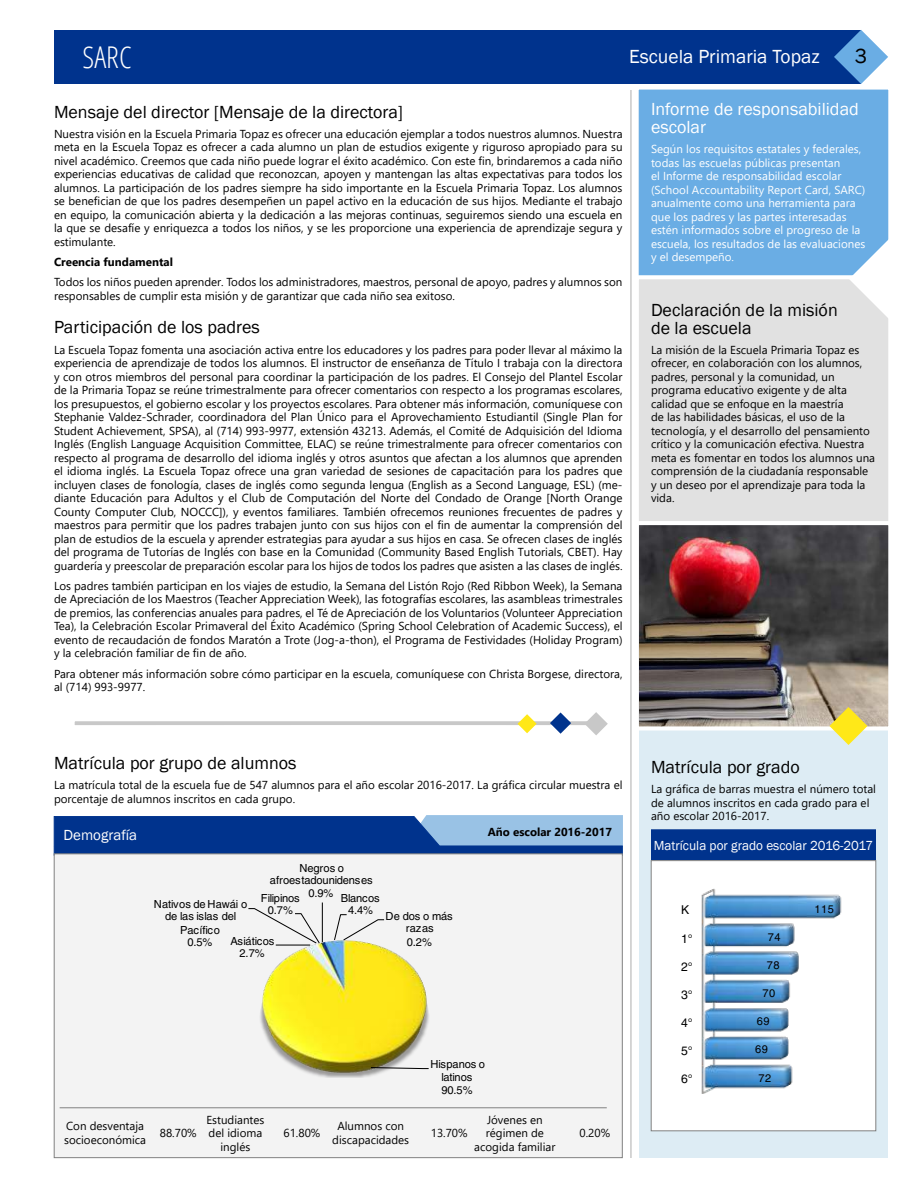
<style>
.page{position:relative;width:918px;height:1188px;background:#fff}
.page>*{position:absolute;margin:0;border:0;box-sizing:border-box;transform-origin:0 0}
.t1{font:300 condensed 30px "Open Sans";color:#fff}
.t2{font:21px "Franklin Gothic";color:#010101}
.t3{font:19.5px "Franklin Gothic";color:#fff}
.t4{font:18px/18px "Franklin Gothic";color:#010101}
.t5{font:18px/18px "Franklin Gothic";color:#fff}
.t6{font:15px "Franklin Gothic";color:#fff}
.t7{font:13.5px "Franklin Gothic";color:#fff}
.t8{font:12.15px "Helvetica LT Std";color:#000}
.t9{font:11.55px/13.5px "Segoe UI";color:#010101}
.t10{font:11.55px/13.5px "Segoe UI";color:#fff}
.t11{font:700 11.55px "Segoe UI";color:#010101}
.t12{font:11.1px/12.6px "Helvetica LT Std";letter-spacing:-.01em;color:#000;text-align:center}
</style>
<div class="page">
<div style="left:639px;top:90px;width:249px;height:1068px;background:#ddecf4"></div>
<hr style="left:630px;top:90px;width:2px;height:1068px;background:#c8c8c8">
<div style="left:54px;top:30px;width:807px;height:54px;background:#00338d"></div>
<svg style="left:834px;top:30px;width:54px;height:53px"></svg>
<div style="left:638px;top:83px;width:251px;height:190px;background:#6aade4"></div>
<div style="left:638px;top:273px;width:250px;height:246px;background:#e1e1e1"></div>
<svg style="left:849px;top:226px;width:40px;height:106px;background:#c7dced"></svg>
<img style="left:639px;top:519px;width:250px;height:212px">
<svg style="left:830px;top:707px;width:37px;height:38px"></svg>
<div style="left:651px;top:829px;width:225px;height:31px;background:#00338d"></div>
<div style="left:651px;top:860px;width:225px;height:271px;background:#fff"></div>
<svg style="left:74px;top:712px;width:534px;height:23px"></svg>
<svg style="left:54px;top:815px;width:569px;height:41px;background:#305ea6"></svg>
<div style="left:54px;top:854px;width:568px;height:304px;background:#f3f3f3;border:1px solid #808080"></div>
<hr style="left:60px;top:1107px;width:547px;height:1px;background:#808080">
<img style="left:260px;top:937px;width:169px;height:141px">
<svg style="left:370px;top:1067px;width:59px;height:3px"></svg>
<hr style="left:276px;top:945px;width:34px;height:1px;background:#000">
<svg style="left:248px;top:908px;width:73px;height:36px"></svg>
<hr style="left:322px;top:903px;width:1px;height:39px;background:#000">
<svg style="left:333px;top:914px;width:52px;height:27px"></svg>
<img style="left:700px;top:887px;width:155px;height:209px">
<h1 class="t1" style="left:82px;top:37px;width:51px">SARC</h1>
<h3 class="t3" style="left:629px;top:45px;width:192px">Escuela Primaria Topaz</h3>
<h2 class="t2" style="left:855px;top:43px;width:14px">3</h2>
<h3 class="t4" style="left:54px;top:103px;width:351px">Mensaje del director [Mensaje de la directora]</h3>
<p class="t9" style="left:54px;top:126px;width:570px;text-align:justify">Nuestra visión en la Escuela Primaria Topaz es ofrecer una educación ejemplar a todos nuestros alumnos. Nuestra meta en la Escuela Topaz es ofrecer a cada alumno un plan de estudios exigente y riguroso apropiado para su nivel académico. Creemos que cada niño puede lograr el éxito académico. Con este fin, brindaremos a cada niño experiencias educativas de calidad que reconozcan, apoyen y mantengan las altas expectativas para todos los alumnos. La participación de los padres siempre ha sido importante en la Escuela Primaria Topaz. Los alumnos se benefician de que los padres desempeñen un papel activo en la educación de sus hijos. Mediante el trabajo en equipo, la comunicación abierta y la dedicación a las mejoras continuas, seguiremos siendo una escuela en la que se desafíe y enriquezca a todos los niños, y se les proporcione una experiencia de aprendizaje segura y estimulante.</p>
<p class="t11" style="left:54px;top:251px;width:121px">Creencia fundamental</p>
<p class="t9" style="left:54px;top:274px;width:570px">Todos los niños pueden aprender. Todos los administradores, maestros, personal de apoyo, padres y alumnos son responsables de cumplir esta misión y de garantizar que cada niño sea exitoso.</p>
<h3 class="t4" style="left:54px;top:319px;width:207px">Participación de los padres</h3>
<p class="t9" style="left:54px;top:342px;width:570px;text-align:justify">La Escuela Topaz fomenta una asociación activa entre los educadores y los padres para poder llevar al máximo la experiencia de aprendizaje de todos los alumnos. El instructor de enseñanza de Título I trabaja con la directora y con otros miembros del personal para coordinar la participación de los padres. El Consejo del Plantel Escolar de la Primaria Topaz se reúne trimestralmente para ofrecer comentarios con respecto a los programas escolares, los presupuestos, el gobierno escolar y los proyectos escolares. Para obtener más información, comuníquese con Stephanie Valdez-Schrader, coordinadora del Plan Único para el Aprovechamiento Estudiantil (Single Plan for Student Achievement, SPSA), al (714) 993-9977, extensión 43213. Además, el Comité de Adquisición del Idioma Inglés (English Language Acquisition Committee, ELAC) se reúne trimestralmente para ofrecer comentarios con respecto al programa de desarrollo del idioma inglés y otros asuntos que afectan a los alumnos que aprenden el idioma inglés. La Escuela Topaz ofrece una gran variedad de sesiones de capacitación para los padres que incluyen clases de fonología, clases de inglés como segunda lengua (English as a Second Language, ESL) (me&shy;diante Educación para Adultos y el Club de Computación del Norte del Condado de Orange [North Orange County Computer Club, NOCCC]), y eventos familiares. También ofrecemos reuniones frecuentes de padres y maestros para permitir que los padres trabajen junto con sus hijos con el fin de aumentar la comprensión del plan de estudios de la escuela y aprender estrategias para ayudar a sus hijos en casa. Se ofrecen clases de inglés del programa de Tutorías de Inglés con base en la Comunidad (Community Based English Tutorials, CBET). Hay guardería y preescolar de preparación escolar para los hijos de todos los padres que asisten a las clases de inglés.</p>
<p class="t9" style="left:54px;top:578px;width:570px;text-align:justify">Los padres también participan en los viajes de estudio, la Semana del Listón Rojo (Red Ribbon Week), la Semana de Apreciación de los Maestros (Teacher Appreciation Week), las fotografías escolares, las asambleas trimestrales de premios, las conferencias anuales para padres, el Té de Apreciación de los Voluntarios (Volunteer Appreciation Tea), la Celebración Escolar Primaveral del Éxito Académico (Spring School Celebration of Academic Success), el evento de recaudación de fondos Maratón a Trote (Jog-a-thon), el Programa de Festividades (Holiday Program) y la celebración familiar de fin de año.</p>
<p class="t9" style="left:54px;top:666px;width:570px">Para obtener más información sobre cómo participar en la escuela, comuníquese con Christa Borgese, directora, al (714) 993-9977.</p>
<h3 class="t5" style="left:651px;top:100px;width:209px">Informe de responsabilidad escolar</h3>
<p class="t10" style="left:651px;top:141px;width:216px">Según los requisitos estatales y federales, todas las escuelas públicas presentan<br>el Informe de responsabilidad escolar (School Accountability Report Card, SARC) anualmente como una herramienta para que los padres y las partes interesadas estén informados sobre el progreso de la escuela, los resultados de las evaluaciones y el desempeño.</p>
<h3 class="t4" style="left:651px;top:301px;width:188px">Declaración de la misión de la escuela</h3>
<p class="t9" style="left:651px;top:342px;width:226px">La misión de la Escuela Primaria Topaz es ofrecer, en colaboración con los alumnos, padres, personal y la comunidad, un programa educativo exigente y de alta calidad que se enfoque en la maestría<br>de las habilidades básicas, el uso de la tecnología, y el desarrollo del pensamiento crítico y la comunicación efectiva. Nuestra meta es fomentar en todos los alumnos una comprensión de la ciudadanía responsable y un deseo por el aprendizaje para toda la vida.</p>
<h3 class="t4" style="left:54px;top:754px;width:244px">Matrícula por grupo de alumnos</h3>
<p class="t9" style="left:54px;top:777px;width:570px">La matrícula total de la escuela fue de 547 alumnos para el año escolar 2016-2017. La gráfica circular muestra el porcentaje de alumnos inscritos en cada grupo.</p>
<p class="t6" style="left:64px;top:826px;width:75px">Demografía</p>
<p class="t11" style="left:488px;top:821px;width:126px">Año escolar 2016-2017</p>
<p class="t12" style="left:270px;top:861px;width:104px">Negros o afroestadounidenses<br>0.9%</p>
<p class="t12" style="left:341px;top:892px;width:40px;line-height:12.1px">Blancos<br>4.4%</p>
<p class="t12" style="left:154px;top:898px;width:95px">Nativos de Hawái o de las islas del<br>Pacífico<br>0.5%</p>
<p class="t12" style="left:261px;top:892px;width:40px;line-height:12.1px">Filipinos<br>0.7%</p>
<p class="t12" style="left:386px;top:910px;width:69px">De dos o más razas<br>0.2%</p>
<p class="t12" style="left:230px;top:935px;width:46px;line-height:12.1px">Asiáticos<br>2.7%</p>
<p class="t9" style="left:64px;top:1118px;width:83px">Con desventaja socioeconómica</p>
<p class="t9" style="left:160px;top:1125px;width:38px">88.70%</p>
<p class="t9" style="left:206px;top:1112px;width:60px;text-align:center">Estudiantes del idioma inglés</p>
<p class="t12" style="left:430px;top:1058px;width:56px">Hispanos o latinos<br>90.5%</p>
<p class="t9" style="left:474px;top:1112px;width:83px;text-align:center">Jóvenes en régimen de acogida familiar</p>
<p class="t9" style="left:284px;top:1125px;width:38px">61.80%</p>
<p class="t9" style="left:332px;top:1119px;width:78px;text-align:center">Alumnos con discapacidades</p>
<p class="t9" style="left:431px;top:1125px;width:38px">13.70%</p>
<p class="t9" style="left:580px;top:1125px;width:32px">0.20%</p>
<h3 class="t4" style="left:651px;top:758px;width:150px">Matrícula por grado</h3>
<p class="t9" style="left:651px;top:781px;width:227px">La gráfica de barras muestra el número total de alumnos inscritos en cada grado para el año escolar 2016-2017.</p>
<p class="t7" style="left:654px;top:838px;width:221px">Matrícula por grado escolar 2016-2017</p>
<p class="t8" style="left:681px;top:903px;width:10px">K</p>
<p class="t8" style="left:681px;top:931px;width:13px">1°</p>
<p class="t8" style="left:681px;top:959px;width:13px">2°</p>
<p class="t8" style="left:681px;top:988px;width:13px">3°</p>
<p class="t8" style="left:681px;top:1016px;width:13px">4°</p>
<p class="t8" style="left:681px;top:1044px;width:13px">5°</p>
<p class="t8" style="left:681px;top:1072px;width:13px">6°</p>
<p class="t12" style="left:768px;top:931px;width:14px">74</p>
<p class="t12" style="left:767px;top:959px;width:14px">78</p>
<p class="t12" style="left:763px;top:987px;width:14px">70</p>
<p class="t12" style="left:757px;top:1015px;width:14px">69</p>
<p class="t12" style="left:755px;top:1043px;width:14px">69</p>
<p class="t12" style="left:759px;top:1071px;width:14px">72</p>
<p class="t12" style="left:814px;top:902px;width:21px">115</p>
</div>
